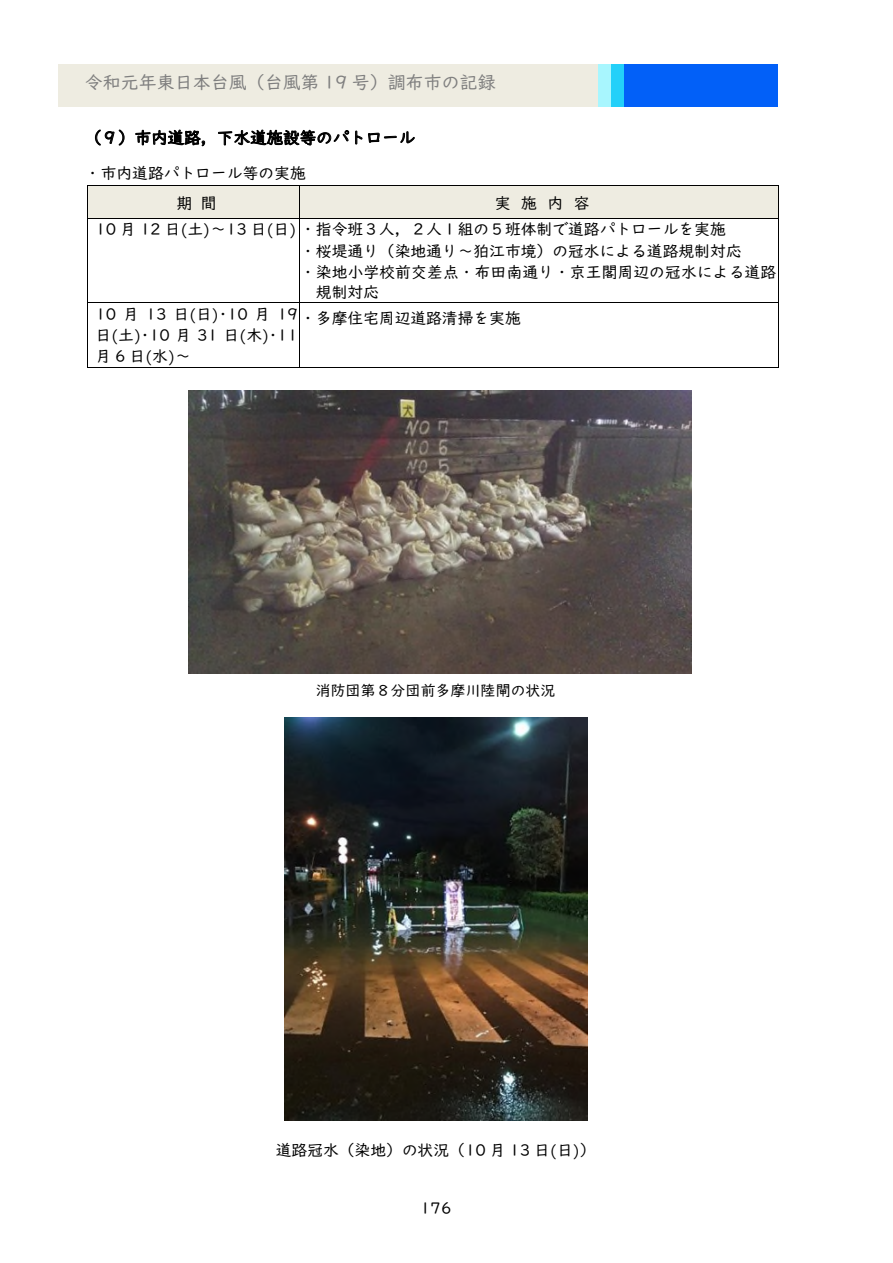
<style>
.page{position:relative;width:893px;height:1263px;background:#fff}
.page>*{position:absolute;margin:0;border:0;box-sizing:border-box;transform-origin:0 0}
.t1{font:18px "UD Digi Kyokasho NP R";color:#7f7f7f}
.t2{font:16.5px "UD Digi Kyokasho NP R";color:#000}
.t3{font:15.9px/21px "UD Digi Kyokasho NP R";color:#000;text-align:center}
.t4{font:15px "UD Digi Kyokasho NP R";color:#000}
</style>
<div class="page">
<div style="left:58px;top:64px;width:540px;height:42px;background:#eeece1"></div>
<div style="left:598px;top:64px;width:13px;height:42px;background:#a8f6fe"></div>
<div style="left:611px;top:64px;width:14px;height:42px;background:#23d0f9"></div>
<div style="left:625px;top:64px;width:153px;height:42px;background:#0260f8"></div>
<div style="left:88px;top:186px;width:212px;height:32px;background:#eeece1"></div>
<div style="left:300px;top:186px;width:478px;height:32px;background:#eeece1"></div>
<hr style="left:87px;top:185px;width:212px;height:1px;background:#000">
<hr style="left:300px;top:185px;width:478px;height:1px;background:#000">
<hr style="left:87px;top:186px;width:1px;height:32px;background:#000">
<hr style="left:299px;top:186px;width:1px;height:32px;background:#000">
<hr style="left:778px;top:186px;width:1px;height:32px;background:#000">
<hr style="left:87px;top:218px;width:212px;height:1px;background:#000">
<hr style="left:300px;top:218px;width:478px;height:1px;background:#000">
<hr style="left:87px;top:219px;width:1px;height:84px;background:#000">
<hr style="left:299px;top:219px;width:1px;height:84px;background:#000">
<hr style="left:778px;top:219px;width:1px;height:84px;background:#000">
<hr style="left:87px;top:303px;width:212px;height:1px;background:#000">
<hr style="left:300px;top:303px;width:478px;height:1px;background:#000">
<hr style="left:87px;top:303px;width:1px;height:64px;background:#000">
<hr style="left:87px;top:367px;width:212px;height:1px;background:#000">
<hr style="left:299px;top:303px;width:1px;height:64px;background:#000">
<hr style="left:300px;top:367px;width:478px;height:1px;background:#000">
<hr style="left:778px;top:303px;width:1px;height:64px;background:#000">
<img style="left:188px;top:390px;width:503px;height:283px">
<img style="left:285px;top:717px;width:302px;height:404px">
<p class="t1" style="left:85px;top:72px;width:412px">令和元年東日本台風（台風第 19 号）調布市の記録</p>
<p class="t2" style="left:85px;top:128px;width:332px">（９）市内道路，下水道施設等のパトロール</p>
<p class="t3" style="left:85px;top:158px;width:222px;line-height:30px">・市内道路パトロール等の実施期間</p>
<p class="t3" style="left:95px;top:190px;width:632px;line-height:26.7px;text-align:left;text-indent:399px">実施内容<br>10 月 12 日(土)～13 日(日) ・指令班３人，２人１組の５班体制で道路パトロールを実施</p>
<p class="t3" style="left:300px;top:240px;width:443px">・桜堤通り（染地通り～狛江市境）の冠水による道路規制対応</p>
<p class="t3" style="left:300px;top:261px;width:478px">・染地小学校前交差点・布田南通り・京王閣周辺の冠水による道路</p>
<p class="t3" style="left:316px;top:282px;width:65px">規制対応</p>
<p class="t3" style="left:95px;top:304px;width:204px;text-align:justify">10 月 13 日(日)･10 月 19日(土)･10 月 31 日(木)･11月 6 日(水)～</p>
<p class="t3" style="left:300px;top:307px;width:222px">・多摩住宅周辺道路清掃を実施</p>
<p class="t4" style="left:316px;top:681px;width:241px">消防団第８分団前多摩川陸閘の状況</p>
<p class="t3" style="left:276px;top:1139px;width:321px">道路冠水（染地）の状況（10 月 13 日(日)）</p>
<p class="t3" style="left:420px;top:1197px;width:33px">176</p>
</div>
